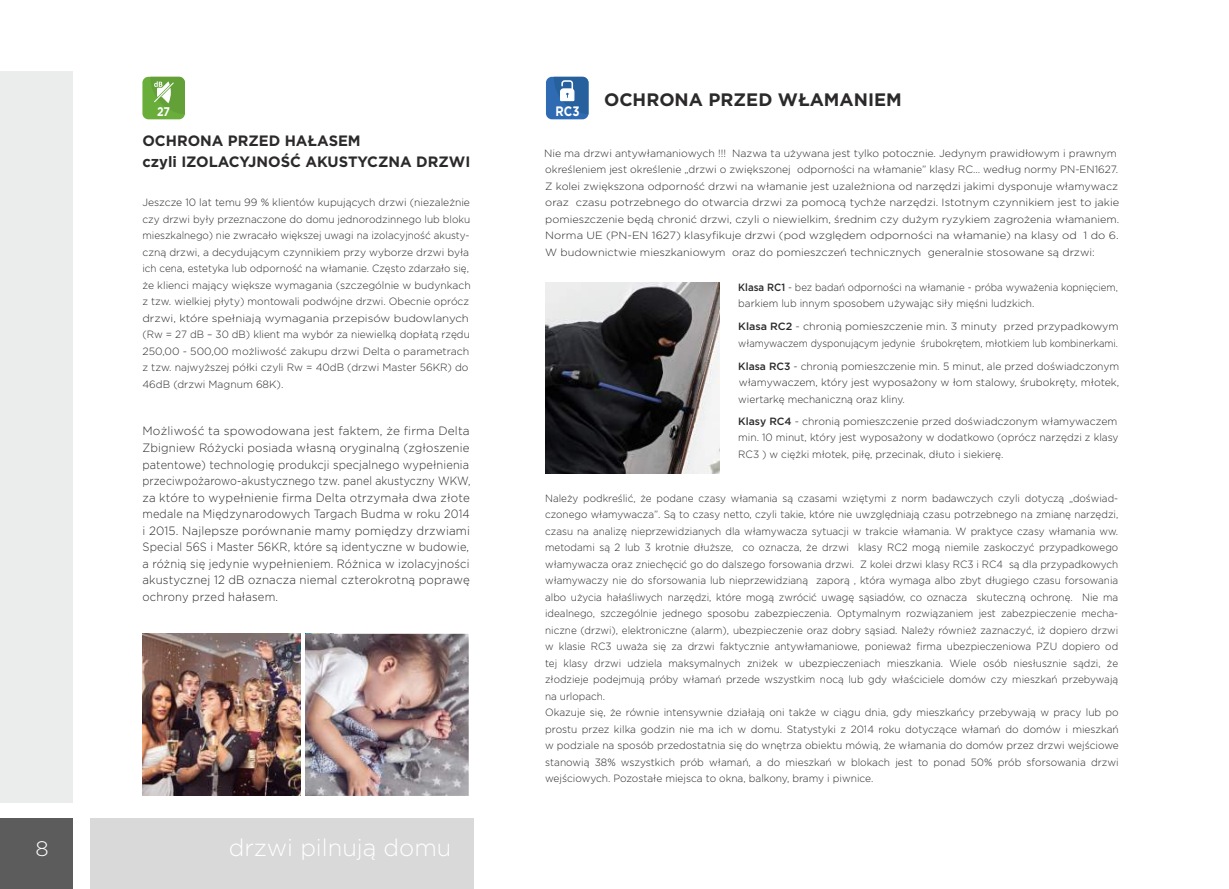
<style>
.page{position:relative;width:1229px;height:889px;background:#fff}
.page>*{position:absolute;margin:0;border:0;box-sizing:border-box;transform-origin:0 0}
.t1{font:300 24px "Gotham";color:#fff}
.t2{font:300 21px "Gotham";color:#fff}
.t3{font:700 18px "Gotham";color:#2b2929}
.t4{font:700 15px/20.1px "Gotham";color:#2b2929}
.t5{font:700 13.65px "Gotham";color:#fff;scale:.84 1}
.t6{font:700 12.45px "Gotham";color:#fff;scale:.84 1}
.t7{font:300 12px/16.5px "Gotham";letter-spacing:.015em;color:#2b2929;text-align:justify}
.t8{font:300 10.5px/16.5px "Gotham";color:#2b2929}
.t9{font:300 10.5px/16.5px "Gotham";color:#2b2929;scale:.95 1}
.t10{font:300 10.5px/16.5px "Gotham";color:#2b2929;scale:.92 1}
.s1{font-weight:500}
</style>
<div class="page">
<img style="left:142px;top:634px;width:159px;height:162px">
<img style="left:305px;top:634px;width:164px;height:162px">
<img style="left:546px;top:283px;width:174px;height:190px">
<div style="left:546px;top:77px;width:42px;height:42px;background:#2e6bb3;border-radius:6px"></div>
<svg style="left:554px;top:77px;width:34px;height:37px"></svg>
<div style="left:142px;top:77px;width:43px;height:42px;background:#69ad3b;border-radius:6px"></div>
<svg style="left:151px;top:77px;width:34px;height:37px"></svg>
<div style="left:0;top:71px;width:73px;height:731px;background:#ebeded"></div>
<div style="left:0;top:818px;width:73px;height:71px;background:#5c5c5c"></div>
<div style="left:90px;top:818px;width:383px;height:71px;background:#d9d9d9"></div>
<p class="t6" style="left:157px;top:106px;width:17px">27</p>
<h3 class="t5" style="left:555px;top:105px;width:30px">RC3</h3>
<h3 class="t3" style="left:604px;top:91px;width:299px">OCHRONA PRZED WŁAMANIEM</h3>
<h3 class="t4" style="left:142px;top:132px;width:329px">OCHRONA PRZED HAŁASEM<br>czyli IZOLACYJNOŚĆ AKUSTYCZNA DRZWI</h3>
<p class="t8" style="left:142px;top:195px;width:330px">Jeszcze 10 lat temu 99 % klientów kupujących drzwi (niezależnie czy drzwi były przeznaczone do domu jednorodzinnego lub bloku mieszkalnego) nie zwracało większej uwagi na izolacyjność akusty&shy;czną drzwi, a decydującym czynnikiem przy wyborze drzwi była ich cena, estetyka lub odporność na włamanie. Często zdarzało się, że klienci mający większe wymagania (szczególnie w budynkach z tzw. wielkiej płyty) montowali podwójne drzwi. Obecnie oprócz drzwi, które spełniają wymagania przepisów budowlanych (Rw = 27 dB – 30 dB) klient ma wybór za niewielką dopłatą rzędu 250,00 - 500,00 możliwość zakupu drzwi Delta o parametrach z tzw. najwyższej półki czyli Rw = 40dB (drzwi Master 56KR) do 46dB (drzwi Magnum 68K).</p>
<p class="t7" style="left:142px;top:423px;width:329px">Możliwość ta spowodowana jest faktem, że firma Delta Zbigniew Różycki posiada własną oryginalną (zgłoszenie patentowe) technologię produkcji specjalnego wypełnienia przeciwpożarowo-akustycznego tzw. panel akustyczny WKW, za które to wypełnienie firma Delta otrzymała dwa złote medale na Międzynarodowych Targach Budma w roku 2014 i 2015. Najlepsze porównanie mamy pomiędzy drzwiami Special 56S i Master 56KR, które są identyczne w budowie, a różnią się jedynie wypełnieniem. Różnica w izolacyjności akustycznej 12 dB oznacza niemal czterokrotną poprawę ochrony przed hałasem.</p>
<h2 class="t2" style="left:35px;top:839px;width:15px">8</h2>
<h1 class="t1" style="left:229px;top:836px;width:224px">drzwi pilnują domu</h1>
<p class="t8" style="left:544px;top:145px;width:577px">Nie ma drzwi antywłamaniowych !!! Nazwa ta używana jest tylko potocznie. Jedynym prawidłowym i prawnym określeniem jest określenie „drzwi o zwiększonej odporności na włamanie” klasy RC… według normy PN-EN1627.<br>Z kolei zwiększona odporność drzwi na włamanie jest uzależniona od narzędzi jakimi dysponuje włamywacz oraz czasu potrzebnego do otwarcia drzwi za pomocą tychże narzędzi. Istotnym czynnikiem jest to jakie pomieszczenie będą chronić drzwi, czyli o niewielkim, średnim czy dużym ryzykiem zagrożenia włamaniem.<br>Norma UE (PN-EN 1627) klasyfikuje drzwi (pod względem odporności na włamanie) na klasy od 1 do 6.<br>W budownictwie mieszkaniowym oraz do pomieszczeń technicznych generalnie stosowane są drzwi:</p>
<p class="t10" style="left:738px;top:279px;width:414px"><span class="s1">Klasa RC1</span> - bez badań odporności na włamanie - próba wyważenia kopnięciem, barkiem lub innym sposobem używając siły mięśni ludzkich.</p>
<p class="t8" style="left:738px;top:319px;width:382px"><span class="s1">Klasa RC2</span> - chronią pomieszczenie min. 3 minuty przed przypadkowym włamywaczem dysponującym jedynie śrubokrętem, młotkiem lub kombinerkami.</p>
<p class="t8" style="left:738px;top:358px;width:382px;text-align:justify"><span class="s1">Klasa RC3</span> - chronią pomieszczenie min. 5 minut, ale przed doświadczonym włamywaczem, który jest wyposażony w łom stalowy, śrubokręty, młotek, wiertarkę mechaniczną oraz kliny.</p>
<p class="t8" style="left:738px;top:413px;width:382px"><span class="s1">Klasy RC4</span> - chronią pomieszczenie przed doświadczonym włamywaczem min. 10 minut, który jest wyposażony w dodatkowo (oprócz narzędzi z klasy<br>RC3 ) w ciężki młotek, piłę, przecinak, dłuto i siekierę.</p>
<p class="t9" style="left:545px;top:490px;width:605px">Należy podkreślić, że podane czasy włamania są czasami wziętymi z norm badawczych czyli dotyczą „doświad&shy;czonego włamywacza”. Są to czasy netto, czyli takie, które nie uwzględniają czasu potrzebnego na zmianę narzędzi, czasu na analizę nieprzewidzianych dla włamywacza sytuacji w trakcie włamania. W praktyce czasy włamania ww. metodami są 2 lub 3 krotnie dłuższe, co oznacza, że drzwi klasy RC2 mogą niemile zaskoczyć przypadkowego włamywacza oraz zniechęcić go do dalszego forsowania drzwi. Z kolei drzwi klasy RC3 i RC4 są dla przypadkowych włamywaczy nie do sforsowania lub nieprzewidzianą zaporą , która wymaga albo zbyt długiego czasu forsowania albo użycia hałaśliwych narzędzi, które mogą zwrócić uwagę sąsiadów, co oznacza skuteczną ochronę. Nie ma idealnego, szczególnie jednego sposobu zabezpieczenia. Optymalnym rozwiązaniem jest zabezpieczenie mecha&shy;niczne (drzwi), elektroniczne (alarm), ubezpieczenie oraz dobry sąsiad. Należy również zaznaczyć, iż dopiero drzwi w klasie RC3 uważa się za drzwi faktycznie antywłamaniowe, ponieważ firma ubezpieczeniowa PZU dopiero od tej klasy drzwi udziela maksymalnych zniżek w ubezpieczeniach mieszkania. Wiele osób niesłusznie sądzi, że złodzieje podejmują próby włamań przede wszystkim nocą lub gdy właściciele domów czy mieszkań przebywają na urlopach.<br>Okazuje się, że równie intensywnie działają oni także w ciągu dnia, gdy mieszkańcy przebywają w pracy lub po prostu przez kilka godzin nie ma ich w domu. Statystyki z 2014 roku dotyczące włamań do domów i mieszkań w podziale na sposób przedostatnia się do wnętrza obiektu mówią, że włamania do domów przez drzwi wejściowe stanowią 38% wszystkich prób włamań, a do mieszkań w blokach jest to ponad 50% prób sforsowania drzwi wejściowych. Pozostałe miejsca to okna, balkony, bramy i piwnice.</p>
</div>
